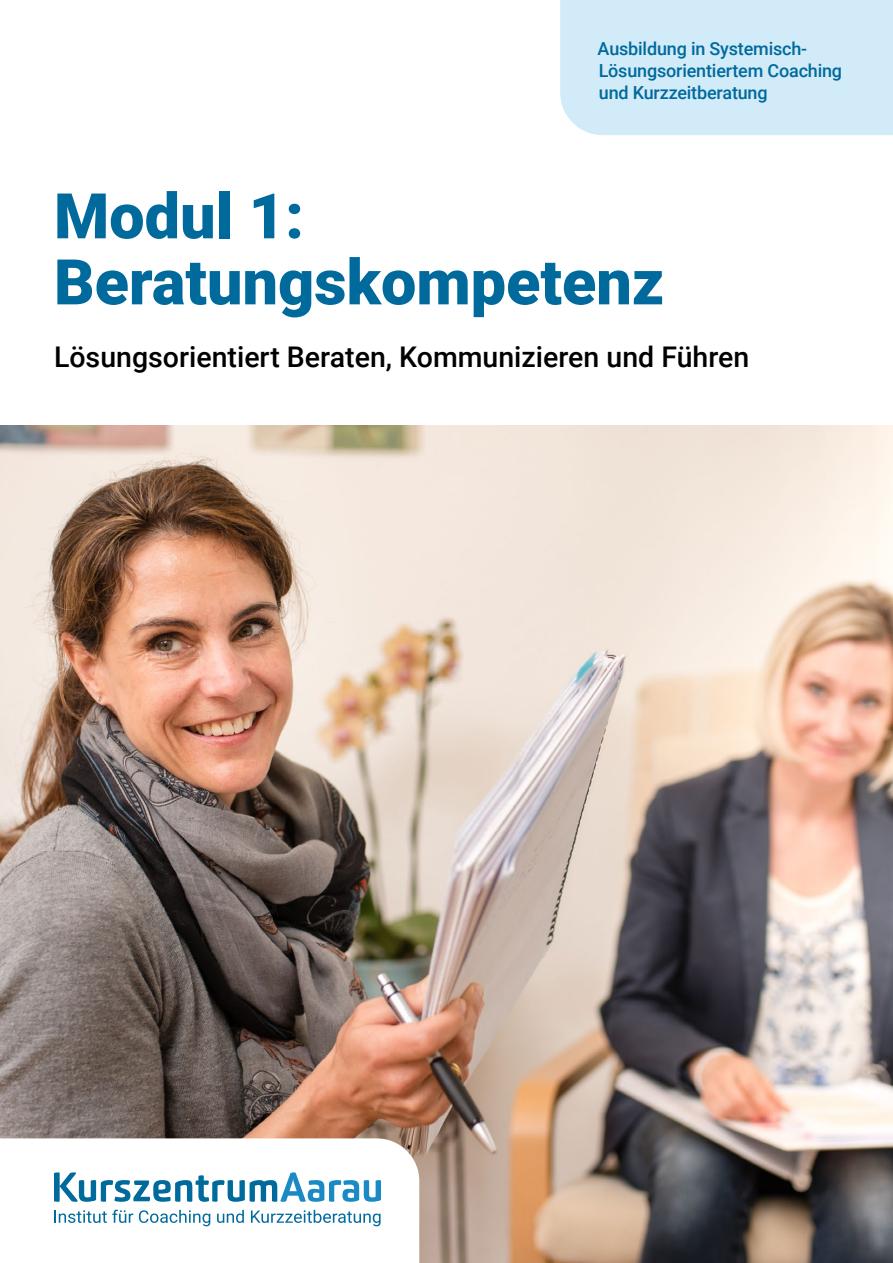
<style>
.page{position:relative;width:893px;height:1263px;background:#fff}
.page>*{position:absolute;margin:0;border:0;box-sizing:border-box;transform-origin:0 0}
.t1{font:900 63px/66px "Roboto";color:#006a9c}
.t2{font:500 28.5px "Roboto";color:#000}
.t3{font:500 18px/21.6px "Roboto";letter-spacing:-.01em;color:#006a9c}
</style>
<div class="page">
<img style="left:0;top:425px;width:893px;height:838px">
<svg style="left:0;top:1138px;width:419px;height:125px"></svg>
<div style="left:560px;top:0;width:333px;height:135px;background:#d2ebf9"></div>
<svg style="left:54px;top:1172px;width:327px;height:30px"></svg>
<svg style="left:54px;top:1210px;width:79px;height:13px"></svg>
<svg style="left:139px;top:1210px;width:71px;height:16px"></svg>
<svg style="left:217px;top:1210px;width:27px;height:13px"></svg>
<svg style="left:251px;top:1210px;width:130px;height:16px"></svg>
<p class="t3" style="left:598px;top:37px;width:246px">Ausbildung in Systemisch-<br>Lösungsorientiertem Coaching und Kurzzeitberatung</p>
<h1 class="t1" style="left:54px;top:181px;width:612px">Modul 1:<br>Beratungskompetenz</h1>
<h2 class="t2" style="left:54px;top:336px;width:697px">Lösungsorientiert Beraten, Kommunizieren und Führen</h2>
</div>
